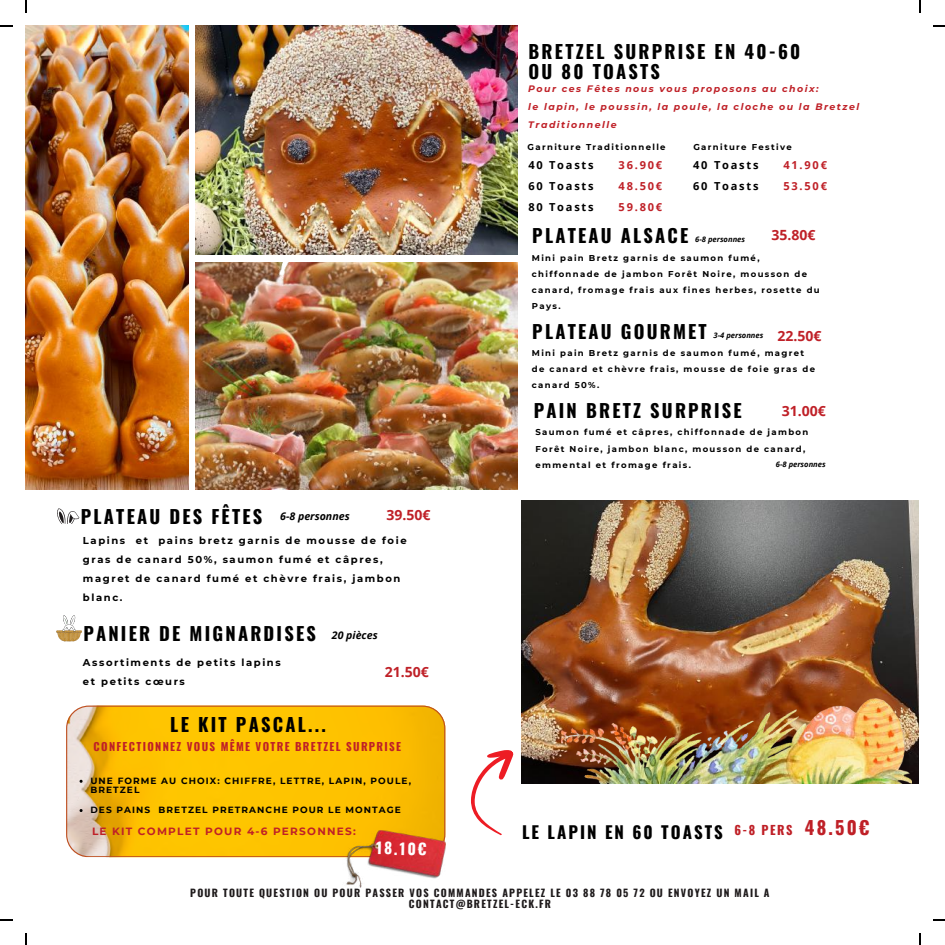
<style>
.page{position:relative;width:945px;height:945px;background:#fff}
.page>*{position:absolute;margin:0;border:0;box-sizing:border-box;transform-origin:0 0}
.t1{font:700 18.45px/20.2px "Oswald";letter-spacing:.12em;color:#000}
.t2{font:700 16.95px "Oswald";letter-spacing:.12em;color:#000}
.t3{font:700 15.45px "Oswald";color:#fff}
.t4{font:700 14.1px "Open Sans";color:#bf2027}
.t5{font:700 11.1px "Oswald";letter-spacing:.12em;color:#bf2027}
.t6{font:700 11.1px "Open Sans";letter-spacing:.16em;color:#000}
.t7{font:700 11.1px "Open Sans";letter-spacing:.16em;color:#bf2027}
.t8{font:italic 700 10.65px "Open Sans";color:#000}
.t9{font:700 10.5px "Montserrat";letter-spacing:.12em;color:#bf2027}
.t10{font:700 10.2px/11.1px "Oswald";letter-spacing:.12em;color:#1e1a1b;text-align:center}
.t11{font:700 10.05px/19.2px "Montserrat";letter-spacing:.16em;color:#000}
.t12{font:italic 700 9.3px/18px "Montserrat";letter-spacing:.16em;color:#bf2027}
.t13{font:700 9px/9.8px "Montserrat";letter-spacing:.12em;color:#000}
.t14{font:700 8.55px/16.2px "Montserrat";letter-spacing:.16em;color:#000}
.t15{font:italic 700 7.65px "Open Sans";color:#000}
.s1{font-family:"Open Sans";font-style:italic;font-size:10.65px}
</style>
<div class="page">
<img style="left:26px;top:26px;width:162px;height:463px">
<img style="left:196px;top:26px;width:322px;height:228px">
<img style="left:196px;top:262px;width:322px;height:227px">
<svg style="left:57px;top:508px;width:23px;height:16px"></svg>
<svg style="left:56px;top:615px;width:26px;height:26px"></svg>
<svg style="left:66px;top:705px;width:379px;height:152px;background:#f8bf10"></svg>
<img style="left:342px;top:829px;width:103px;height:58px">
<img style="left:521px;top:500px;width:396px;height:283px">
<img style="left:561px;top:697px;width:350px;height:86px">
<svg style="left:471px;top:740px;width:76px;height:96px"></svg>
<svg style="left:26px;top:0;width:1px;height:12px"></svg>
<svg style="left:0;top:26px;width:12px;height:1px"></svg>
<svg style="left:919px;top:0;width:1px;height:12px"></svg>
<svg style="left:0;top:919px;width:12px;height:1px"></svg>
<h1 class="t1" style="left:528px;top:41px;width:273px">BRETZEL SURPRISE EN 40-60<br>OU 80 TOASTS</h1>
<p class="t12" style="left:528px;top:80px;width:332px">Pour ces Fêtes nous vous proposons au choix:<br>le lapin, le poussin, la poule, la cloche ou la Bretzel<br>Traditionnelle</p>
<p class="t14" style="left:527px;top:139px;width:139px">Garniture Traditionnelle</p>
<p class="t6" style="left:528px;top:158px;width:67px">40 Toasts</p>
<p class="t7" style="left:618px;top:158px;width:45px">36.90€</p>
<p class="t6" style="left:528px;top:178px;width:67px">60 Toasts</p>
<p class="t7" style="left:618px;top:178px;width:45px">48.50€</p>
<p class="t6" style="left:528px;top:199px;width:67px">80 Toasts</p>
<p class="t7" style="left:618px;top:199px;width:45px">59.80€</p>
<p class="t14" style="left:693px;top:139px;width:100px">Garniture Festive</p>
<p class="t6" style="left:693px;top:158px;width:67px">40 Toasts</p>
<p class="t7" style="left:783px;top:158px;width:45px">41.90€</p>
<p class="t6" style="left:693px;top:178px;width:67px">60 Toasts</p>
<p class="t7" style="left:783px;top:178px;width:45px">53.50€</p>
<h1 class="t1" style="left:532px;top:224px;width:157px">PLATEAU ALSACE</h1>
<p class="t15" style="left:695px;top:234px;width:51px">6-8 personnes</p>
<h3 class="t4" style="left:771px;top:225px;width:46px">35.80€</h3>
<p class="t14" style="left:532px;top:249px;width:289px">Mini pain Bretz garnis de saumon fumé, chiffonnade de jambon Forêt Noire, mousson de canard, fromage frais aux fines herbes, rosette du Pays.</p>
<h1 class="t1" style="left:532px;top:321px;width:176px">PLATEAU GOURMET</h1>
<p class="t14" style="left:532px;top:344px;width:284px">Mini pain Bretz garnis de saumon fumé, magret de canard et chèvre frais, mousse de foie gras de canard 50%.</p>
<h3 class="t4" style="left:777px;top:326px;width:46px">22.50€</h3>
<p class="t15" style="left:713px;top:329px;width:51px">3-4 personnes</p>
<h1 class="t1" style="left:533px;top:400px;width:209px">PAIN BRETZ SURPRISE</h1>
<h3 class="t4" style="left:781px;top:400px;width:46px">31.00€</h3>
<h1 class="t1" style="left:81px;top:505px;width:183px">PLATEAU DES FÊTES</h1>
<p class="t11" style="left:83px;top:530px;width:325px">Lapins et pains bretz garnis de mousse de foie gras de canard 50%, saumon fumé et câpres, magret de canard fumé et chèvre frais, jambon blanc.</p>
<h3 class="t4" style="left:386px;top:504px;width:46px">39.50€</h3>
<p class="t8" style="left:280px;top:509px;width:71px">6-8 personnes</p>
<h1 class="t1" style="left:83px;top:622px;width:296px">PANIER DE MIGNARDISES <span class="s1">20 pièces</span></h1>
<p class="t11" style="left:83px;top:652px;width:199px">Assortiments de petits lapins et petits cœurs</p>
<h3 class="t4" style="left:384px;top:662px;width:46px">21.50€</h3>
<h1 class="t1" style="left:170px;top:713px;width:157px">LE KIT PASCAL...</h1>
<p class="t5" style="left:94px;top:737px;width:309px">CONFECTIONNEZ VOUS MÊME VOTRE BRETZEL SURPRISE</p>
<p class="t13" style="left:90px;top:775px;width:322px">UNE FORME AU CHOIX: CHIFFRE, LETTRE, LAPIN, POULE,<br>BRETZEL</p>
<p class="t13" style="left:90px;top:804px;width:312px">DES PAINS BRETZEL PRETRANCHE POUR LE MONTAGE</p>
<p class="t9" style="left:92px;top:824px;width:265px">LE KIT COMPLET POUR 4-6 PERSONNES:</p>
<h3 class="t3" style="left:376px;top:835px;width:52px;rotate:1deg">18.10€</h3>
<p class="t14" style="left:535px;top:424px;width:274px">Saumon fumé et câpres, chiffonnade de jambon<br>Forêt Noire, jambon blanc, mousson de canard, emmental et fromage frais.</p>
<p class="t15" style="left:775px;top:459px;width:51px">6-8 personnes</p>
<h2 class="t2" style="left:522px;top:818px;width:349px">LE LAPIN EN 60 TOASTS <sup>6-8</sup> <sup>PERS</sup> <sup>48.50€</sup></h2>
<p class="t10" style="left:190px;top:886px;width:580px">POUR TOUTE QUESTION OU POUR PASSER VOS COMMANDES APPELEZ LE 03 88 78 05 72 OU ENVOYEZ UN MAIL A<br>CONTACT@BRETZEL-ECK.FR</p>
</div>
